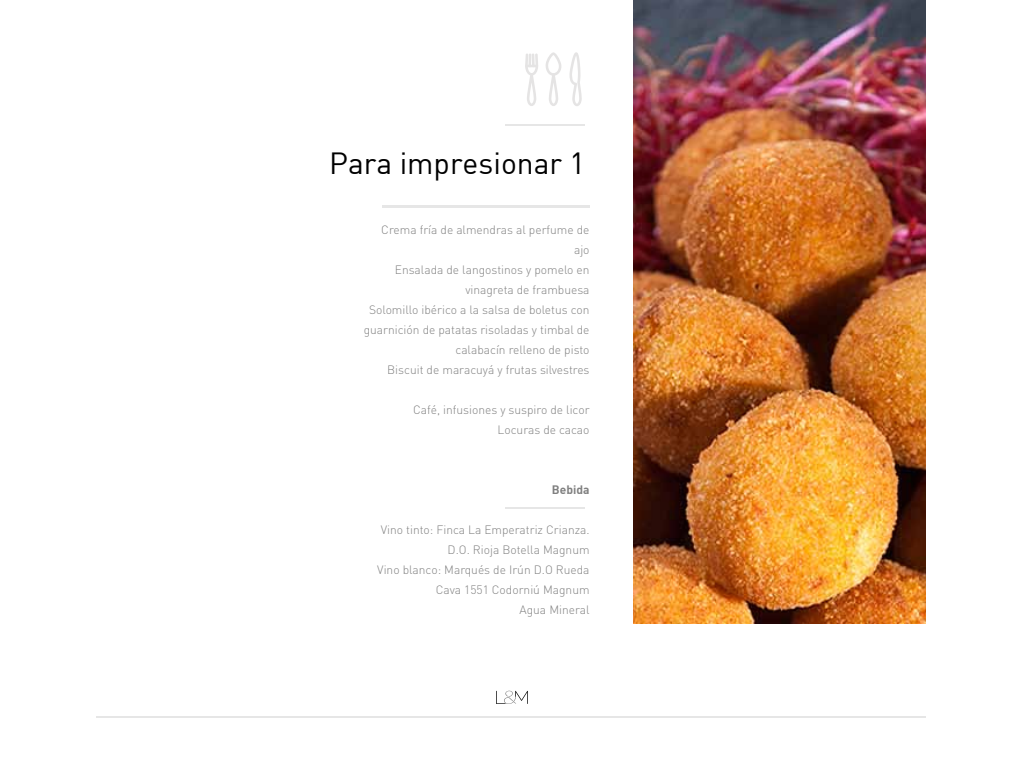
<style>
.page{position:relative;width:1024px;height:768px;background:#fff}
.page>*{position:absolute;margin:0;border:0;box-sizing:border-box;transform-origin:0 0}
.t1{font:30px "DIN";color:#000}
.t2{font:300 12px/20px "DIN";color:#808080;text-align:right}
.t3{font:12px "DIN Bold";color:#808080}
</style>
<div class="page">
<hr style="left:96px;top:716px;width:830px;height:2px;background:#e6e6e6">
<svg style="left:496px;top:691px;width:32px;height:13px"></svg>
<hr style="left:506px;top:124px;width:79px;height:2px;background:#e6e6e6">
<hr style="left:506px;top:507px;width:79px;height:2px;background:#e6e6e6">
<hr style="left:382px;top:205px;width:208px;height:2px;background:#e6e6e6">
<img style="left:633px;top:0;width:293px;height:623px">
<svg style="left:525px;top:53px;width:13px;height:53px"></svg>
<svg style="left:545px;top:52px;width:17px;height:54px"></svg>
<svg style="left:569px;top:52px;width:13px;height:54px"></svg>
<h1 class="t1" style="left:329px;top:144px;width:258px">Para impresionar 1</h1>
<p class="t2" style="left:364px;top:219px;width:227px">Crema fría de almendras al perfume de ajo<br>Ensalada de langostinos y pomelo en vinagreta de frambuesa<br>Solomillo ibérico a la salsa de boletus con guarnición de patatas risoladas y timbal de calabacín relleno de pisto<br>Biscuit de maracuyá y frutas silvestres</p>
<p class="t2" style="left:413px;top:399px;width:178px">Café, infusiones y suspiro de licor<br>Locuras de cacao</p>
<p class="t3" style="left:552px;top:482px;width:39px">Bebida</p>
<p class="t2" style="left:377px;top:519px;width:214px">Vino tinto: Finca La Emperatriz Crianza.<br>D.O. Rioja Botella Magnum<br>Vino blanco: Marqués de Irún D.O Rueda<br>Cava 1551 Codorniú Magnum<br>Agua Mineral</p>
</div>
